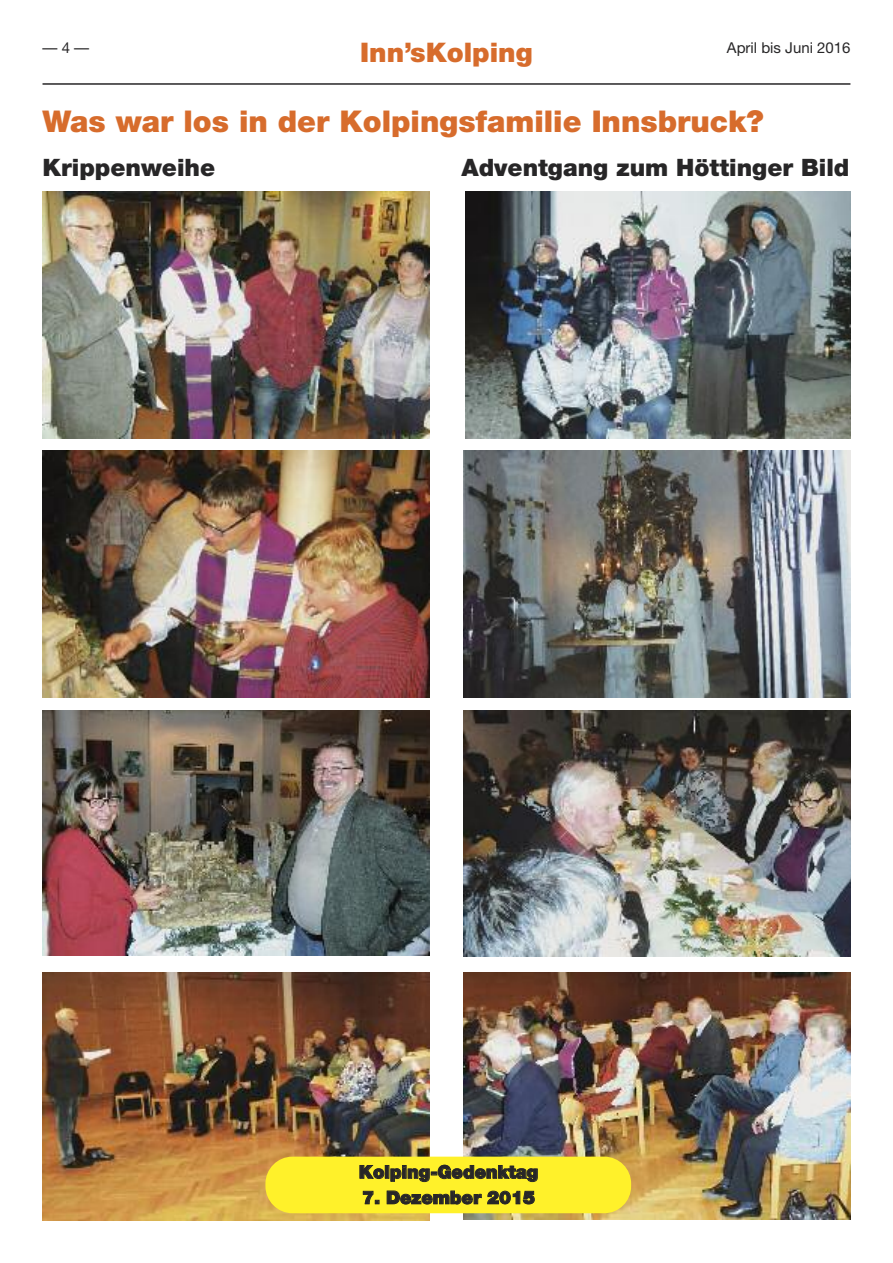
<style>
.page{position:relative;width:893px;height:1263px;background:#fff}
.page>*{position:absolute;margin:0;border:0;box-sizing:border-box;transform-origin:0 0}
.t1{font:900 30px "Helvetica Neue";color:#d76c2c}
.t2{font:900 27px "Helvetica Neue";color:#d76c2c}
.t3{font:900 24px "Helvetica Neue";color:#272627}
.t4{font:900 18px "Helvetica Neue";color:#272627}
.t5{font:15px "Helvetica Neue";color:#272627}
</style>
<div class="page">
<hr style="left:43px;top:83px;width:807px;height:2px;background:#272627">
<img style="left:465px;top:191px;width:385px;height:247px">
<img style="left:463px;top:710px;width:387px;height:247px">
<img style="left:463px;top:451px;width:387px;height:246px">
<img style="left:43px;top:451px;width:386px;height:246px">
<img style="left:43px;top:191px;width:386px;height:247px">
<img style="left:43px;top:710px;width:386px;height:245px">
<img style="left:463px;top:972px;width:387px;height:247px">
<img style="left:43px;top:972px;width:386px;height:248px">
<div style="left:265px;top:1156px;width:366px;height:57px;background:#fff12a;border-radius:27px"></div>
<p class="t5" style="left:43px;top:43px;width:48px">—4—</p>
<p class="t2" style="left:360px;top:43px;width:174px">Inn’sKolping</p>
<p class="t5" style="left:727px;top:43px;width:125px">April bis Juni 2016</p>
<p class="t1" style="left:43px;top:111px;width:723px">Was war los in der Kolpingsfamilie Innsbruck?</p>
<p class="t3" style="left:43px;top:159px;width:174px">Krippenweihe</p>
<p class="t3" style="left:461px;top:159px;width:390px">Adventgang zum Höttinger Bild</p>
<p class="t4" style="left:359px;top:1165px;width:181px">Kolping-Gedenktag</p>
<p class="t4" style="left:362px;top:1191px;width:174px">7. Dezember 2015</p>
</div>
